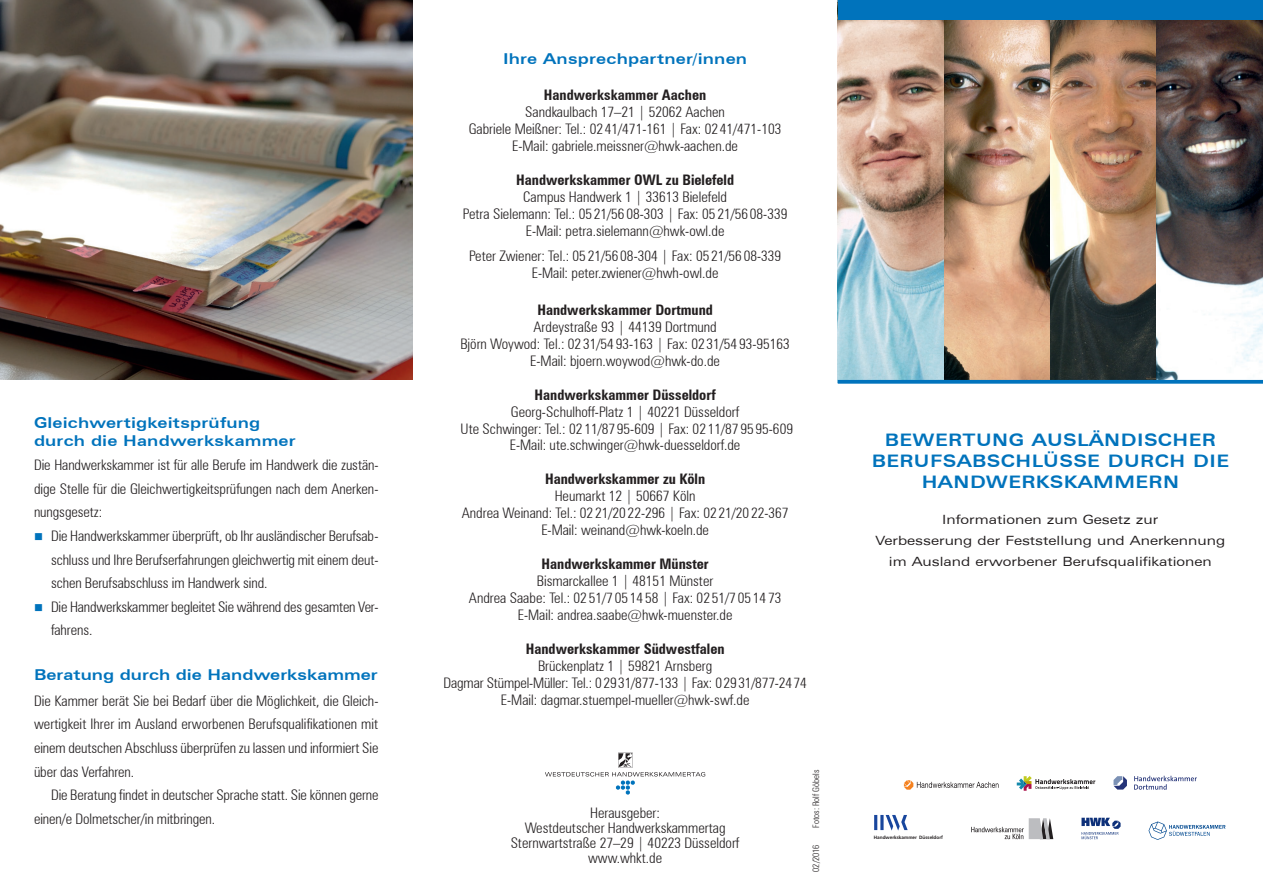
<style>
.page{position:relative;width:1263px;height:893px;background:#fff}
.page>*{position:absolute;margin:0;border:0;box-sizing:border-box;transform-origin:0 0}
.t1{font:700 expanded 17.25px/21px "Zurich BT";letter-spacing:.03em;color:#0073bc;text-align:center}
.t2{font:700 expanded 15px/18px "Zurich BT";letter-spacing:.01em;color:#0073bc}
.t3{font:300 condensed 14.55px/17px "Zurich BT";color:#231f20;text-align:center}
.t4{font:700 condensed 14.55px "Zurich BT";color:#231f20}
.t5{font:expanded 12.75px/21px "Zurich BT";color:#231f20;text-align:center}
.t6{font:300 condensed 9px "Zurich BT";color:#231f20}
.t7{font:700 4.65px "Frutiger";color:#231f20}
.s1{color:#0073bc}
</style>
<div class="page">
<img style="left:838px;top:19px;width:106px;height:361px">
<img style="left:944px;top:19px;width:106px;height:361px">
<img style="left:1050px;top:19px;width:213px;height:361px">
<img style="left:0;top:0;width:412px;height:380px">
<svg style="left:545px;top:753px;width:160px;height:41px"></svg>
<svg style="left:838px;top:380px;width:425px;height:4px;background:#147ec1"></svg>
<svg style="left:904px;top:780px;width:94px;height:10px"></svg>
<svg style="left:1017px;top:776px;width:78px;height:15px"></svg>
<svg style="left:1113px;top:776px;width:14px;height:14px"></svg>
<svg style="left:1134px;top:776px;width:63px;height:14px"></svg>
<hr style="left:880px;top:815px;width:3px;height:15px;background:#18469d">
<hr style="left:874px;top:815px;width:3px;height:15px;background:#18469d">
<svg style="left:886px;top:815px;width:22px;height:16px"></svg>
<svg style="left:1081px;top:818px;width:39px;height:21px"></svg>
<svg style="left:1148px;top:821px;width:77px;height:19px"></svg>
<svg style="left:971px;top:818px;width:82px;height:21px"></svg>
<div style="left:838px;top:0;width:425px;height:19px;background:#0073bc"></div>
<p class="t2" style="left:34px;top:413px;width:263px">Gleichwertigkeitsprüfung durch die Handwerkskammer</p>
<p class="t3" style="left:34px;top:453px;width:346px;line-height:23.5px;text-align:justify">Die Handwerkskammer ist für alle Berufe im Handwerk die zustän&shy;dige Stelle für die Gleichwertigkeitsprüfungen nach dem Anerken&shy;nungsgesetz:</p>
<p class="t3" style="left:51px;top:524px;width:329px;line-height:23.5px;text-align:justify;text-indent:-17px"><span class="s1">■</span> Die Handwerkskammer überprüft, ob Ihr ausländischer Berufsab&shy;schluss und Ihre Berufserfahrungen gleichwertig mit einem deut&shy;schen Berufsabschluss im Handwerk sind.</p>
<p class="t3" style="left:51px;top:595px;width:329px;line-height:23.5px;text-align:left;text-indent:-17px"><span class="s1">■</span> Die Handwerkskammer begleitet Sie während des gesamten Ver&shy;fahrens.</p>
<p class="t2" style="left:34px;top:665px;width:345px">Beratung durch die Handwerkskammer</p>
<p class="t3" style="left:34px;top:689px;width:346px;line-height:23.5px;text-align:justify">Die Kammer berät Sie bei Bedarf über die Möglichkeit, die Gleich&shy;wertigkeit Ihrer im Ausland erworbenen Berufsqualifikationen mit einem deutschen Abschluss überprüfen zu lassen und informiert Sie über das Verfahren.</p>
<p class="t3" style="left:34px;top:783px;width:346px;line-height:23.5px;text-align:left;text-indent:17px">Die Beratung findet in deutscher Sprache statt. Sie können gerne einen/e Dolmetscher/in mitbringen.</p>
<p class="t2" style="left:503px;top:50px;width:245px">Ihre Ansprechpartner/innen</p>
<p class="t4" style="left:544px;top:86px;width:164px">Handwerkskammer Aachen</p>
<p class="t3" style="left:469px;top:104px;width:314px">Sandkaulbach 17–21 | 52062 Aachen<br>Gabriele Meißner: Tel.: 02 41/471-161 | Fax: 02 41/471-103<br>E-Mail: gabriele.meissner@hwk-aachen.de</p>
<p class="t4" style="left:516px;top:171px;width:219px">Handwerkskammer OWL zu Bielefeld</p>
<p class="t3" style="left:463px;top:188px;width:326px">Campus Handwerk 1 | 33613 Bielefeld<br>Petra Sielemann: Tel.: 05 21/56 08-303 | Fax: 05 21/56 08-339<br>E-Mail: petra.sielemann@hwk-owl.de</p>
<p class="t3" style="left:469px;top:247px;width:314px">Peter Zwiener: Tel.: 05 21/56 08-304 | Fax: 05 21/56 08-339<br>E-Mail: peter.zwiener@hwh-owl.de</p>
<p class="t4" style="left:537px;top:301px;width:177px">Handwerkskammer Dortmund</p>
<p class="t3" style="left:460px;top:318px;width:331px">Ardeystraße 93 | 44139 Dortmund<br>Björn Woywod: Tel.: 02 31/54 93-163 | Fax: 02 31/54 93-95163<br>E-Mail: bjoern.woywod@hwk-do.de</p>
<p class="t4" style="left:534px;top:386px;width:183px">Handwerkskammer Düsseldorf</p>
<p class="t3" style="left:461px;top:403px;width:334px">Georg-Schulhoff-Platz 1 | 40221 Düsseldorf<br>Ute Schwinger: Tel.: 02 11/87 95-609 | Fax: 02 11/87 95 95-609<br>E-Mail: ute.schwinger@hwk-duesseldorf.de</p>
<p class="t4" style="left:545px;top:470px;width:162px">Handwerkskammer zu Köln</p>
<p class="t3" style="left:462px;top:488px;width:328px">Heumarkt 12 | 50667 Köln<br>Andrea Weinand: Tel.: 02 21/20 22-296 | Fax: 02 21/20 22-367<br>E-Mail: weinand@hwk-koeln.de</p>
<p class="t4" style="left:541px;top:555px;width:169px">Handwerkskammer Münster</p>
<p class="t3" style="left:469px;top:572px;width:314px">Bismarckallee 1 | 48151 Münster<br>Andrea Saabe: Tel.: 02 51/7 05 14 58 | Fax: 02 51/7 05 14 73<br>E-Mail: andrea.saabe@hwk-muenster.de</p>
<p class="t4" style="left:526px;top:640px;width:200px">Handwerkskammer Südwestfalen</p>
<p class="t3" style="left:444px;top:657px;width:365px">Brückenplatz 1 | 59821 Arnsberg<br>Dagmar Stümpel-Müller: Tel.: 02931/877-133 | Fax: 02931/877-2474<br>E-Mail: dagmar.stuempel-mueller@hwk-swf.de</p>
<p class="t3" style="left:511px;top:805px;width:230px;line-height:15px">Herausgeber:<br>Westdeutscher Handwerkskammertag<br>Sternwartstraße 27–29 | 40223 Düsseldorf www.whkt.de</p>
<p class="t6" style="left:810px;top:828px;width:60px;rotate:-90deg">Fotos: Rolf Göbels</p>
<p class="t6" style="left:810px;top:872px;width:29px;rotate:-90deg">02/2016</p>
<p class="t1" style="left:872px;top:430px;width:359px">BEWERTUNG AUSLÄNDISCHER<br>BERUFSABSCHLÜSSE DURCH DIE<br>HANDWERKSKAMMERN</p>
<p class="t5" style="left:875px;top:509px;width:351px">Informationen zum Gesetz zur<br>Verbesserung der Feststellung und Anerkennung im Ausland erworbener Berufsqualifikationen</p>
<p class="t7" style="left:874px;top:834px;width:71px">Handwerkskammer Düsseldorf</p>
</div>
